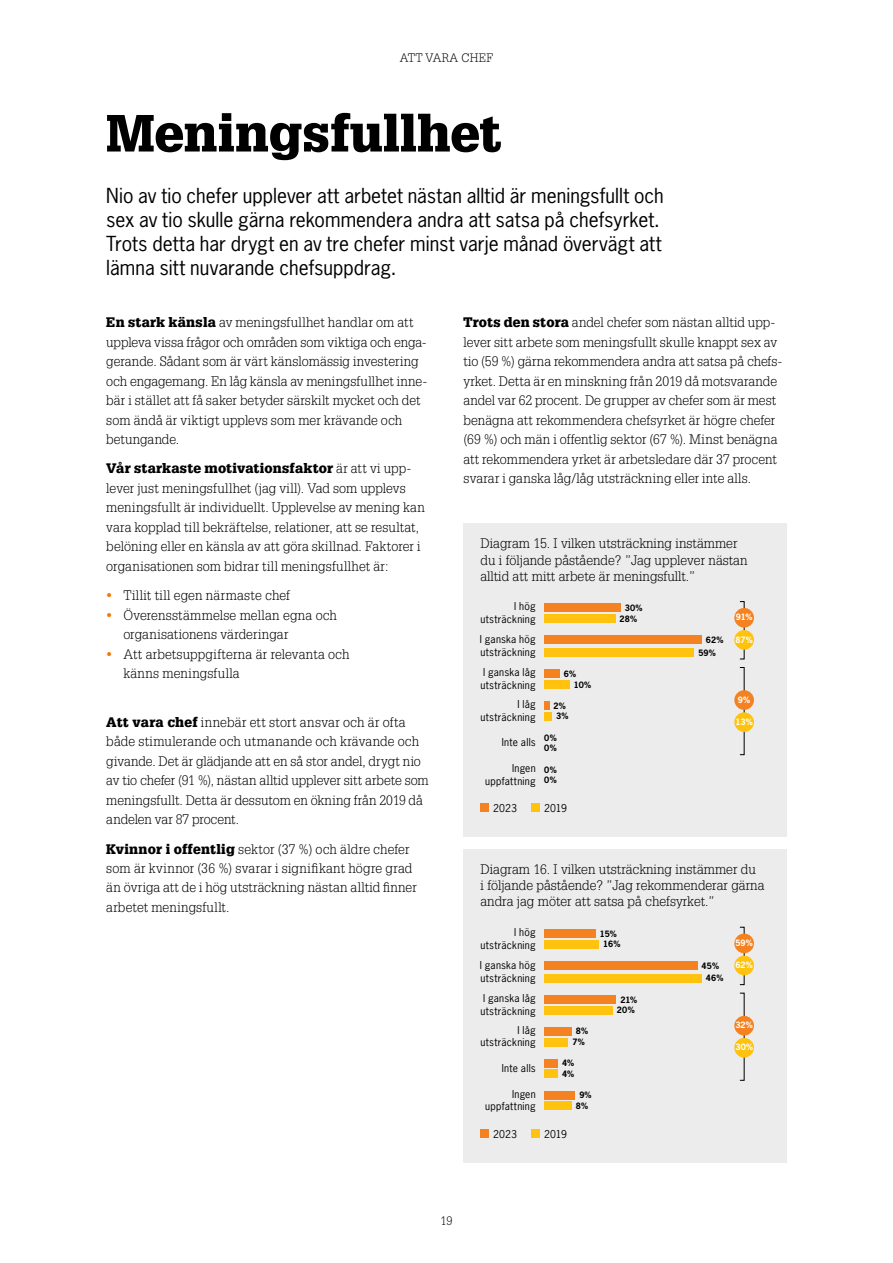
<style>
.page{position:relative;width:893px;height:1263px;background:#fff}
.page>*{position:absolute;margin:0;border:0;box-sizing:border-box;transform-origin:0 0}
.t1{font:900 51px "Glypha LT Std";color:#000}
.t2{font:19.5px/24px "News Gothic Std";color:#000}
.t3{font:300 13.5px/19.5px "Glypha LT Std";color:#000}
.t4{font:300 12px "Glypha LT Std";letter-spacing:.02em;color:#000}
.t5{font:10.2px/12.6px "News Gothic Std";letter-spacing:.025em;color:#000;text-align:right}
.t6{font:700 8.25px/10.6px "News Gothic Std";letter-spacing:.015em;color:#000}
.t7{font:700 8.25px "News Gothic Std";letter-spacing:.005em;color:#fff}
.s1{font-weight:900}
</style>
<div class="page">
<div style="left:463px;top:523px;width:324px;height:314px;background:#ececec"></div>
<div style="left:544px;top:604px;width:76px;height:8px;background:#f58220"></div>
<div style="left:544px;top:614px;width:71px;height:9px;background:#ffc20e"></div>
<div style="left:544px;top:636px;width:158px;height:8px;background:#f58220"></div>
<div style="left:544px;top:648px;width:150px;height:9px;background:#ffc20e"></div>
<div style="left:544px;top:670px;width:15px;height:8px;background:#f58220"></div>
<div style="left:544px;top:680px;width:26px;height:9px;background:#ffc20e"></div>
<div style="left:544px;top:701px;width:5px;height:9px;background:#f58220"></div>
<div style="left:544px;top:712px;width:8px;height:9px;background:#ffc20e"></div>
<div style="left:480px;top:803px;width:9px;height:9px;background:#f58220"></div>
<div style="left:531px;top:803px;width:9px;height:9px;background:#ffc20e"></div>
<div style="left:734px;top:608px;width:20px;height:20px;background:#f58220;border-radius:50%"></div>
<div style="left:734px;top:630px;width:20px;height:20px;background:#ffc20e;border-radius:50%"></div>
<div style="left:734px;top:690px;width:20px;height:20px;background:#f58220;border-radius:50%"></div>
<div style="left:734px;top:712px;width:20px;height:20px;background:#ffc20e;border-radius:50%"></div>
<div style="left:463px;top:848px;width:324px;height:314px;background:#ececec"></div>
<div style="left:544px;top:929px;width:52px;height:9px;background:#f58220"></div>
<div style="left:544px;top:940px;width:55px;height:8px;background:#ffc20e"></div>
<div style="left:544px;top:961px;width:154px;height:9px;background:#f58220"></div>
<div style="left:544px;top:974px;width:158px;height:8px;background:#ffc20e"></div>
<div style="left:544px;top:995px;width:72px;height:9px;background:#f58220"></div>
<div style="left:544px;top:1006px;width:69px;height:8px;background:#ffc20e"></div>
<div style="left:544px;top:1027px;width:28px;height:9px;background:#f58220"></div>
<div style="left:544px;top:1038px;width:24px;height:8px;background:#ffc20e"></div>
<div style="left:544px;top:1059px;width:14px;height:8px;background:#f58220"></div>
<div style="left:544px;top:1070px;width:14px;height:8px;background:#ffc20e"></div>
<div style="left:544px;top:1091px;width:31px;height:8px;background:#f58220"></div>
<div style="left:544px;top:1101px;width:28px;height:9px;background:#ffc20e"></div>
<div style="left:480px;top:1129px;width:9px;height:9px;background:#f58220"></div>
<div style="left:531px;top:1129px;width:9px;height:9px;background:#ffc20e"></div>
<div style="left:734px;top:933px;width:20px;height:20px;background:#f58220;border-radius:50%"></div>
<div style="left:734px;top:956px;width:20px;height:19px;background:#ffc20e;border-radius:50%"></div>
<div style="left:734px;top:1016px;width:20px;height:19px;background:#f58220;border-radius:50%"></div>
<div style="left:734px;top:1038px;width:20px;height:19px;background:#ffc20e;border-radius:50%"></div>
<p class="t4" style="left:400px;top:51px;width:95px">ATT VARA CHEF</p>
<h1 class="t1" style="left:106px;top:102px;width:397px">Meningsfullhet</h1>
<p class="t2" style="left:106px;top:184px;width:559px">Nio av tio chefer upplever att arbetet nästan alltid är meningsfullt och sex av tio skulle gärna rekommendera andra att satsa på chefsyrket.<br>Trots detta har drygt en av tre chefer minst varje månad övervägt att lämna sitt nuvarande chefsuppdrag.</p>
<p class="t3" style="left:106px;top:313px;width:323px"><span class="s1">En stark känsla</span> av meningsfullhet handlar om att uppleva vissa frågor och områden som viktiga och enga&shy;gerande. Sådant som är värt känslomässig investering och engagemang. En låg känsla av meningsfullhet inne&shy;bär i stället att få saker betyder särskilt mycket och det som ändå är viktigt upplevs som mer krävande och betungande.</p>
<p class="t3" style="left:106px;top:459px;width:320px"><span class="s1">Vår starkaste motivationsfaktor</span> är att vi upp&shy;lever just meningsfullhet (jag vill). Vad som upplevs meningsfullt är individuellt. Upplevelse av mening kan vara kopplad till bekräftelse, relationer, att se resultat, belöning eller en känsla av att göra skillnad. Faktorer i organisationen som bidrar till meningsfullhet är:</p>
<p class="t3" style="left:123px;top:586px;width:228px">Tillit till egen närmaste chef<br>Överensstämmelse mellan egna och organisationens värderingar<br>Att arbetsuppgifterna är relevanta och känns meningsfulla</p>
<p class="t3" style="left:106px;top:712px;width:324px"><span class="s1">Att vara chef</span> innebär ett stort ansvar och är ofta både stimulerande och utmanande och krävande och givande. Det är glädjande att en så stor andel, drygt nio av tio chefer (91 %), nästan alltid upplever sitt arbete som meningsfullt. Detta är dessutom en ökning från 2019 då andelen var 87 procent.</p>
<p class="t3" style="left:106px;top:839px;width:312px"><span class="s1">Kvinnor i offentlig</span> sektor (37 %) och äldre chefer som är kvinnor (36 %) svarar i signifikant högre grad än övriga att de i hög utsträckning nästan alltid finner arbetet meningsfullt.</p>
<p class="t3" style="left:463px;top:313px;width:320px"><span class="s1">Trots den stora</span> andel chefer som nästan alltid upp&shy;lever sitt arbete som meningsfullt skulle knappt sex av tio (59 %) gärna rekommendera andra att satsa på chefs&shy;yrket. Detta är en minskning från 2019 då motsvarande andel var 62 procent. De grupper av chefer som är mest benägna att rekommendera chefsyrket är högre chefer (69 %) och män i offentlig sektor (67 %). Minst benägna att rekommendera yrket är arbetsledare där 37 procent svarar i ganska låg/låg utsträckning eller inte alls.</p>
<p class="t3" style="left:480px;top:536px;width:269px;line-height:16.2px">Diagram 15. I vilken utsträckning instämmer du i följande påstående? ”Jag upplever nästan alltid att mitt arbete är meningsfullt.”</p>
<p class="t5" style="left:480px;top:600px;width:57px">I hög utsträckning</p>
<p class="t6" style="left:620px;top:602px;width:24px;text-indent:5px">30%<br>28%</p>
<p class="t5" style="left:480px;top:633px;width:57px;text-align:left">I ganska hög utsträckning</p>
<p class="t6" style="left:698px;top:633px;width:27px;line-height:12.8px;text-indent:8px">62%<br>59%</p>
<p class="t5" style="left:480px;top:666px;width:57px;text-align:left">I ganska låg utsträckning</p>
<p class="t6" style="left:574px;top:668px;width:19px;text-indent:-10px">6%<br>10%</p>
<p class="t5" style="left:480px;top:698px;width:57px">I låg utsträckning</p>
<p class="t6" style="left:554px;top:700px;width:16px;text-align:center">2%<br>3%</p>
<p class="t7" style="left:736px;top:612px;width:18px">91%</p>
<p class="t7" style="left:735px;top:634px;width:19px">87%</p>
<p class="t7" style="left:738px;top:694px;width:14px">9%</p>
<p class="t7" style="left:735px;top:716px;width:19px">13%</p>
<p class="t5" style="left:502px;top:736px;width:35px">Inte alls</p>
<p class="t6" style="left:544px;top:732px;width:14px">0%<br>0%</p>
<p class="t5" style="left:485px;top:762px;width:52px">Ingen uppfattning</p>
<p class="t6" style="left:544px;top:764px;width:14px">0%<br>0%</p>
<p class="t5" style="left:493px;top:802px;width:25px">2023</p>
<p class="t5" style="left:544px;top:802px;width:24px">2019</p>
<p class="t3" style="left:480px;top:861px;width:285px;line-height:16.2px">Diagram 16. I vilken utsträckning instämmer du<br>i följande påstående? ”Jag rekommenderar gärna andra jag möter att satsa på chefsyrket.”</p>
<p class="t5" style="left:480px;top:926px;width:57px">I hög utsträckning</p>
<p class="t6" style="left:600px;top:928px;width:22px;text-align:center">15%<br>16%</p>
<p class="t5" style="left:480px;top:959px;width:57px;text-align:left">I ganska hög utsträckning</p>
<p class="t6" style="left:702px;top:959px;width:23px;line-height:12.8px;text-align:center">45%<br>46%</p>
<p class="t5" style="left:480px;top:992px;width:57px;text-align:left">I ganska låg utsträckning</p>
<p class="t6" style="left:617px;top:994px;width:22px;text-align:center">21%<br>20%</p>
<p class="t5" style="left:480px;top:1024px;width:57px">I låg utsträckning</p>
<p class="t6" style="left:572px;top:1026px;width:17px;text-align:center">8%<br>7%</p>
<p class="t5" style="left:502px;top:1062px;width:35px">Inte alls</p>
<p class="t6" style="left:562px;top:1058px;width:14px">4%<br>4%</p>
<p class="t5" style="left:485px;top:1087px;width:52px">Ingen uppfattning</p>
<p class="t5" style="left:493px;top:1127px;width:25px">2023</p>
<p class="t5" style="left:544px;top:1127px;width:24px">2019</p>
<p class="t6" style="left:576px;top:1090px;width:17px;text-align:center">9%<br>8%</p>
<p class="t7" style="left:735px;top:937px;width:19px">59%</p>
<p class="t7" style="left:735px;top:959px;width:19px">62%</p>
<p class="t7" style="left:735px;top:1020px;width:19px">32%</p>
<p class="t7" style="left:735px;top:1042px;width:19px">30%</p>
<p class="t4" style="left:440px;top:1214px;width:14px">19</p>
</div>
